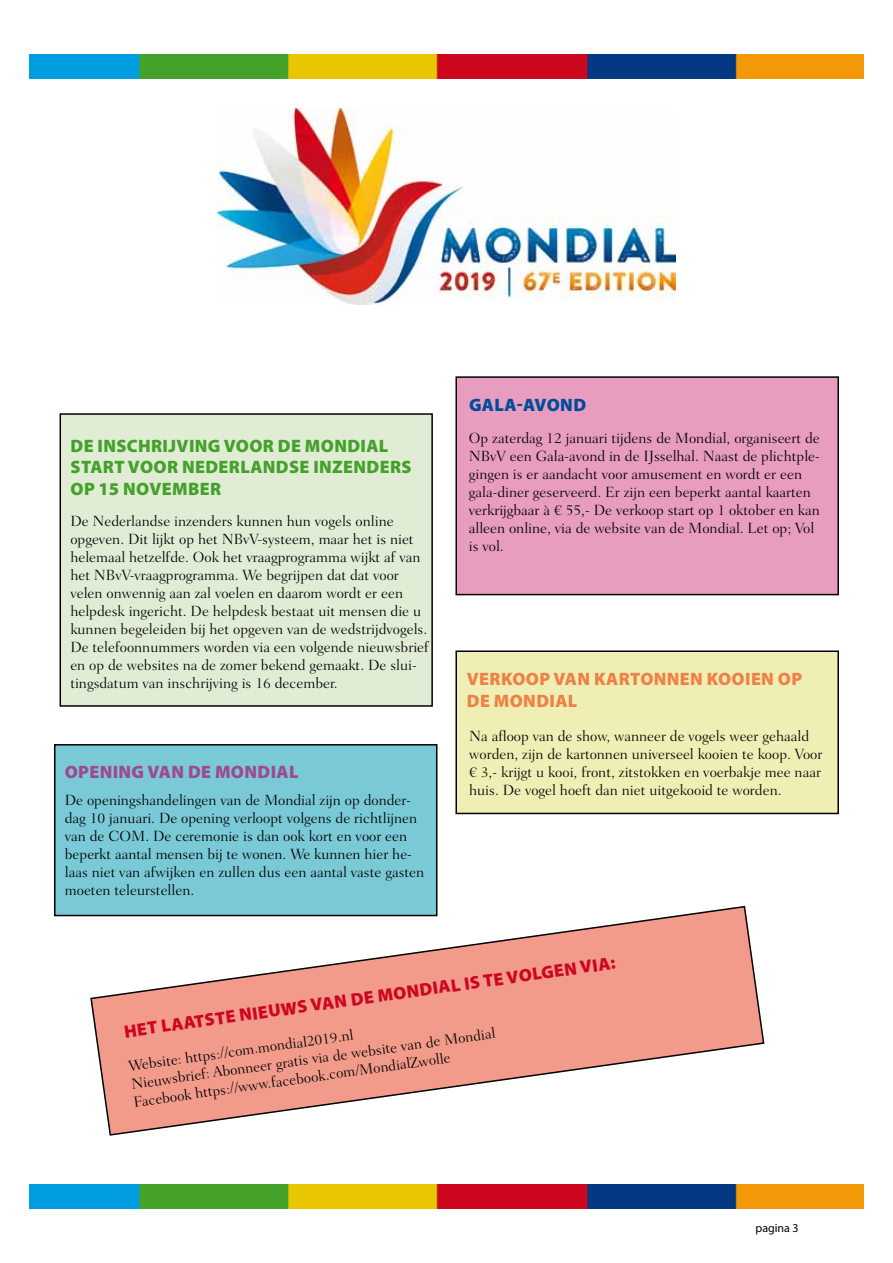
<style>
.page{position:relative;width:893px;height:1263px;background:#fff}
.page>*{position:absolute;margin:0;border:0;box-sizing:border-box;transform-origin:0 0}
.t1{font:900 18px/21.6px "Myriad Pro";letter-spacing:.02em;color:#44a12b}
.t2{font:900 18px "Myriad Pro";color:#cd071e}
.t3{font:900 18px/21.6px "Myriad Pro";letter-spacing:.02em;color:#ee8146}
.t4{font:900 18px "Myriad Pro";letter-spacing:.02em;color:#9d4a93}
.t5{font:900 18px "Myriad Pro";letter-spacing:.02em;color:#004c9a}
.t6{font:300 15px/18px "Fairfield LT Std";color:#000}
.t7{font:12px "Myriad Pro";color:#000}
</style>
<div class="page">
<div style="left:456px;top:651px;width:382px;height:162px;background:#efefb5"></div>
<div style="left:455px;top:650px;width:384px;height:164px;border:2px solid #000"></div>
<div style="left:456px;top:377px;width:382px;height:218px;background:#e79cc0"></div>
<div style="left:455px;top:376px;width:384px;height:219px;border:2px solid #000"></div>
<div style="left:60px;top:414px;width:372px;height:292px;background:#e1ecd5"></div>
<div style="left:60px;top:413px;width:373px;height:294px;border:2px solid #000"></div>
<div style="left:55px;top:745px;width:382px;height:170px;background:#7ac9d7"></div>
<div style="left:54px;top:744px;width:383px;height:172px;border:2px solid #000"></div>
<img style="left:30px;top:54px;width:833px;height:25px">
<img style="left:30px;top:1184px;width:833px;height:25px">
<img style="left:218px;top:108px;width:457px;height:197px">
<svg style="left:89px;top:905px;width:676px;height:231px"></svg>
<p class="t1" style="left:71px;top:435px;width:342px">DE INSCHRIJVING VOOR DE MONDIAL<br>START VOOR NEDERLANDSE INZENDERS<br>OP 15 NOVEMBER</p>
<p class="t6" style="left:70px;top:512px;width:360px">De Nederlandse inzenders kunnen hun vogels online opgeven. Dit lijkt op het NBvV-systeem, maar het is niet helemaal hetzelfde. Ook het vraagprogramma wijkt af van het NBvV-vraagprogramma. We begrijpen dat dat voor velen onwennig aan zal voelen en daarom wordt er een helpdesk ingericht. De helpdesk bestaat uit mensen die u kunnen begeleiden bij het opgeven van de wedstrijdvogels.<br>De telefoonnummers worden via een volgende nieuwsbrief en op de websites na de zomer bekend gemaakt. De slui&shy;tingsdatum van inschrijving is 16 december.</p>
<p class="t4" style="left:65px;top:762px;width:235px">OPENING VAN DE MONDIAL</p>
<p class="t6" style="left:65px;top:791px;width:361px">De openingshandelingen van de Mondial zijn op donder&shy;dag 10 januari. De opening verloopt volgens de richtlijnen van de COM. De ceremonie is dan ook kort en voor een beperkt aantal mensen bij te wonen. We kunnen hier he&shy;laas niet van afwijken en zullen dus een aantal vaste gasten moeten teleurstellen.</p>
<p class="t5" style="left:469px;top:394px;width:119px">GA LA-AVOND</p>
<p class="t6" style="left:469px;top:429px;width:353px">Op zaterdag 12 januari tijdens de Mondial, organiseert de NBvV een Gala-avond in de IJsselhal. Naast de plichtple&shy;gingen is er aandacht voor amusement en wordt er een gala-diner geserveerd. Er zijn een beperkt aantal kaarten verkrijgbaar à € 55,- De verkoop start op 1 oktober en kan alleen online, via de website van de Mondial. Let op; Vol is vol.</p>
<p class="t3" style="left:467px;top:668px;width:337px">VERKOOP VAN KARTONNEN KOOIEN OP<br>DE MONDIAL</p>
<p class="t6" style="left:469px;top:727px;width:355px">Na afloop van de show, wanneer de vogels weer gehaald worden, zijn de kartonnen universeel kooien te koop. Voor € 3,- krijgt u kooi, front, zitstokken en voerbakje mee naar huis. De vogel hoeft dan niet uitgekooid te worden.</p>
<p class="t2" style="left:123px;top:1021px;width:498px;rotate:-8deg">HET LAA TSTE NIEUWS VA N DE MONDIA L IS TE VOLGEN VIA :</p>
<p class="t6" style="left:128px;top:1057px;width:369px;rotate:-8deg">Website: https://com.mondial2019.nl<br>Nieuwsbrief: Abonneer gratis via de website van de Mondial<br>Facebook https://www.facebook.com/MondialZwolle</p>
<p class="t7" style="left:755px;top:1221px;width:45px">pagina 3</p>
</div>
